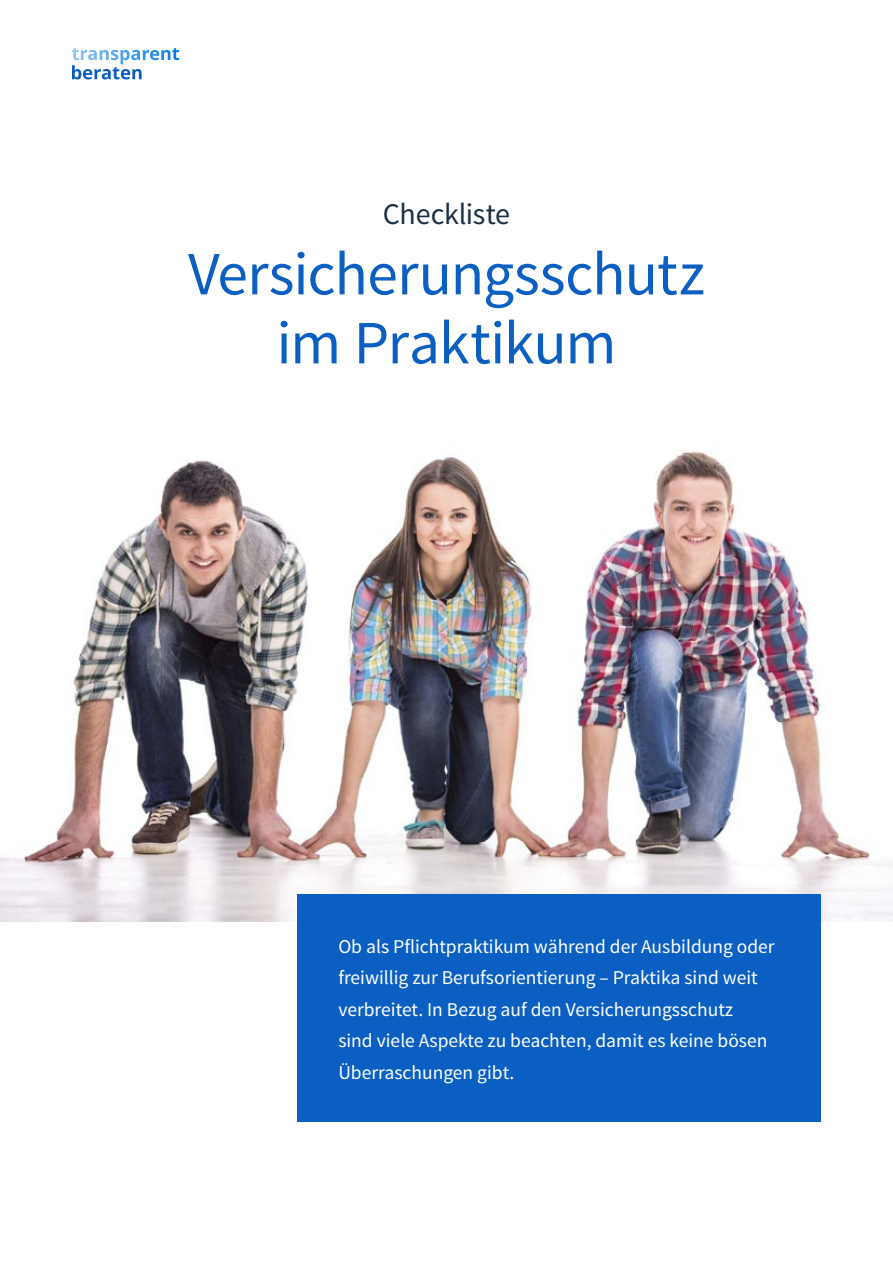
<style>
.page{position:relative;width:893px;height:1263px;background:#fff}
.page>*{position:absolute;margin:0;border:0;box-sizing:border-box;transform-origin:0 0}
.t1{font:61.5px "Source Sans Pro";letter-spacing:-.015em;color:#0b5fc2}
.Paragraph_Style_1{font:30px "Source Sans Pro";letter-spacing:-.01em;color:#1c2f45}
.Paragraph_Style_2{font:19.5px/31.5px "Source Sans Pro";color:#fff}
</style>
<div class="page">
<img style="left:72px;top:48px;width:107px;height:16px">
<svg style="left:72px;top:65px;width:70px;height:14px"></svg>
<img style="left:0;top:451px;width:893px;height:470px">
<div style="left:298px;top:894px;width:523px;height:227px;background:#0b5fc2"></div>
<p class="Paragraph_Style_1" style="left:383px;top:195px;width:129px">Checkliste</p>
<p class="t1" style="left:188px;top:236px;width:518px">Versicherungsschutz</p>
<p class="t1" style="left:276px;top:305px;width:341px">im Praktikum</p>
<p class="Paragraph_Style_2" style="left:338px;top:931px;width:438px">Ob als Pflichtpraktikum während der Ausbildung oder freiwillig zur Berufsorientierung – Praktika sind weit verbreitet. In Bezug auf den Versicherungsschutz</p>
<p class="Paragraph_Style_2" style="left:338px;top:1025px;width:431px">sind viele Aspekte zu beachten, damit es keine bösen<br>Überraschungen gibt.</p>
</div>
